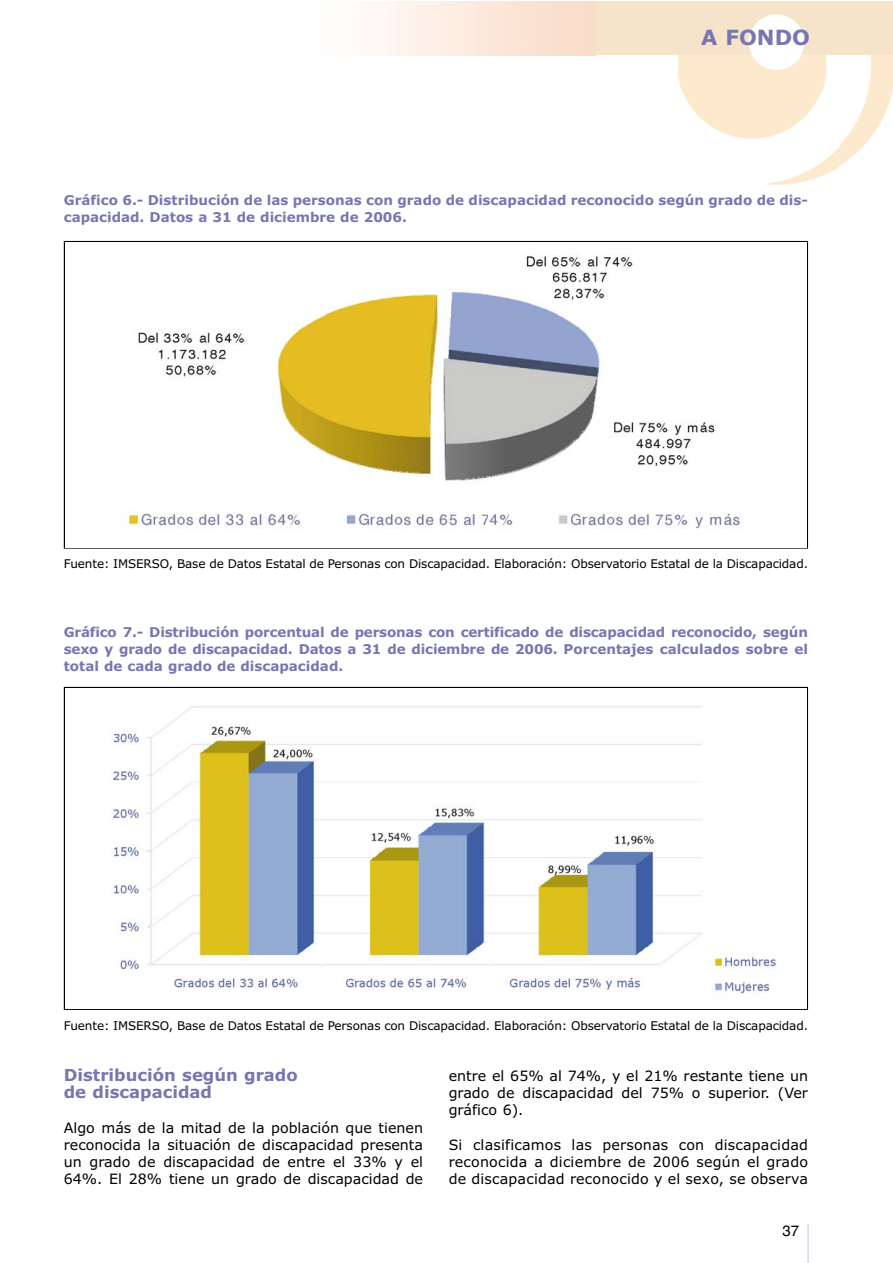
<style>
.page{position:relative;width:893px;height:1263px;background:#fff}
.page>*{position:absolute;margin:0;border:0;box-sizing:border-box;transform-origin:0 0}
.t1{font:700 21px "Verdana";color:#7776b1}
.t2{font:700 16.5px/17.1px "Verdana";color:#7776b1}
.t3{font:15px "Helvetica";color:#010000}
.t4{font:14.25px/17.1px "Verdana";color:#010000;text-align:justify}
.t5{font:700 13.5px/17.1px "Verdana";color:#7776b1}
.t6{font:12px "Verdana";letter-spacing:-.015em;color:#010000}
</style>
<div class="page">
<img style="left:678px;top:55px;width:214px;height:130px">
<div style="left:595px;top:2px;width:297px;height:53px;background:#f5e4ca"></div>
<div style="left:748px;top:14px;width:56px;height:56px;background:#fff;border-radius:50%"></div>
<hr style="left:807px;top:1224px;width:1px;height:39px;background:#c7c7e2">
<img style="left:128px;top:288px;width:360px;height:242px">
<img style="left:488px;top:256px;width:252px;height:274px">
<img style="left:110px;top:706px;width:643px;height:292px">
<img style="left:753px;top:957px;width:23px;height:36px">
<h1 class="t1" style="left:701px;top:29px;width:110px">A FONDO</h1>
<p class="t5" style="left:64px;top:193px;width:745px">Gráfico 6.- Distribución de las personas con grado de discapacidad reconocido según grado de dis&shy;capacidad. Datos a 31 de diciembre de 2006.</p>
<p class="t6" style="left:64px;top:559px;width:745px">Fuente: IMSERSO, Base de Datos Estatal de Personas con Discapacidad. Elaboración: Observatorio Estatal de la Discapacidad.</p>
<p class="t5" style="left:64px;top:625px;width:745px;text-align:justify">Gráfico 7.- Distribución porcentual de personas con certificado de discapacidad reconocido, según sexo y grado de discapacidad. Datos a 31 de diciembre de 2006. Porcentajes calculados sobre el total de cada grado de discapacidad.</p>
<p class="t6" style="left:64px;top:1021px;width:745px">Fuente: IMSERSO, Base de Datos Estatal de Personas con Discapacidad. Elaboración: Observatorio Estatal de la Discapacidad.</p>
<p class="t2" style="left:64px;top:1068px;width:235px">Distribución según grado de discapacidad</p>
<p class="t4" style="left:64px;top:1120px;width:361px">Algo más de la mitad de la población que tienen reconocida la situación de discapacidad presenta un grado de discapacidad de entre el 33% y el 64%. El 28% tiene un grado de discapacidad de</p>
<p class="t4" style="left:448px;top:1069px;width:361px">entre el 65% al 74%, y el 21% restante tiene un grado de discapacidad del 75% o superior. (Ver gráfico 6).</p>
<p class="t4" style="left:448px;top:1137px;width:361px">Si clasificamos las personas con discapacidad reconocida a diciembre de 2006 según el grado de discapacidad reconocido y el sexo, se observa</p>
<p class="t3" style="left:782px;top:1225px;width:18px">37</p>
</div>
